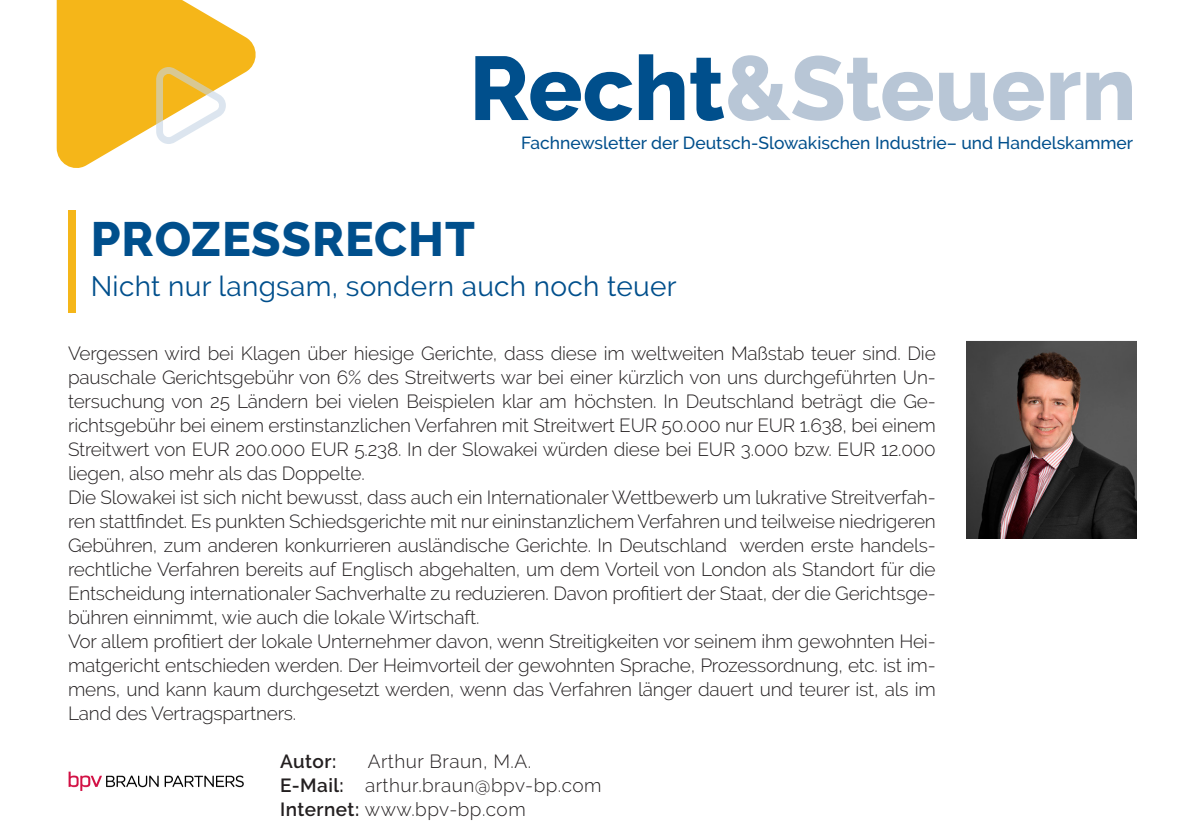
<style>
.page{position:relative;width:1191px;height:838px;background:#fff}
.page>*{position:absolute;margin:0;border:0;box-sizing:border-box;transform-origin:0 0}
.t1{font:800 90px "Raleway";color:#b8c6d6}
.t2{font:800 48px "Raleway";letter-spacing:.02em;color:#004f8c}
.t3{font:28px "Raleway";letter-spacing:.01em;color:#004f8c}
.t4{font:300 19px/24px "Raleway";letter-spacing:-.01em;color:#231f20;text-align:justify}
.t5{font:300 19px "Raleway";letter-spacing:.025em;color:#231f20}
.t6{font:600 19px "Raleway";letter-spacing:.02em;color:#231f20}
.t7{font:500 17.4px "Raleway";color:#004f8c}
.s1{color:#004f8c}
.s2{font-weight:600}
</style>
<div class="page">
<svg style="left:57px;top:0;width:199px;height:168px"></svg>
<img style="left:966px;top:342px;width:170px;height:197px">
<img style="left:68px;top:771px;width:176px;height:20px">
<div style="left:68px;top:210px;width:7px;height:102px;background:#f5b619"></div>
<p class="t1" style="left:469px;top:37px;width:669px"><span class="s1">Recht</span>&amp;Steuern</p>
<p class="t7" style="left:521px;top:132px;width:613px">Fachnewsletter der Deutsch-Slowakischen Industrie– und Handelskammer</p>
<p class="t2" style="left:91px;top:211px;width:386px">PROZESSRECHT</p>
<p class="t3" style="left:91px;top:270px;width:587px">Nicht nur langsam, sondern auch noch teuer</p>
<p class="t4" style="left:68px;top:341px;width:869px">Vergessen wird bei Klagen über hiesige Gerichte, dass diese im weltweiten Maßstab teuer sind. Die pauschale Gerichtsgebühr von 6% des Streitwerts war bei einer kürzlich von uns durchgeführten Un&shy;tersuchung von 25 Ländern bei vielen Beispielen klar am höchsten. In Deutschland beträgt die Ge&shy;richtsgebühr bei einem erstinstanzlichen Verfahren mit Streitwert EUR 50.000 nur EUR 1.638, bei einem Streitwert von EUR 200.000 EUR 5.238. In der Slowakei würden diese bei EUR 3.000 bzw. EUR 12.000 liegen, also mehr als das Doppelte.</p>
<p class="t4" style="left:68px;top:485px;width:869px">Die Slowakei ist sich nicht bewusst, dass auch ein Internationaler Wettbewerb um lukrative Streitverfah&shy;ren stattfindet. Es punkten Schiedsgerichte mit nur eininstanzlichem Verfahren und teilweise niedrigeren Gebühren, zum anderen konkurrieren ausländische Gerichte. In Deutschland werden erste handels&shy;rechtliche Verfahren bereits auf Englisch abgehalten, um dem Vorteil von London als Standort für die Entscheidung internationaler Sachverhalte zu reduzieren. Davon profitiert der Staat, der die Gerichtsge&shy;bühren einnimmt, wie auch die lokale Wirtschaft.</p>
<p class="t4" style="left:68px;top:629px;width:869px">Vor allem profitiert der lokale Unternehmer davon, wenn Streitigkeiten vor seinem ihm gewohnten Hei&shy;matgericht entschieden werden. Der Heimvorteil der gewohnten Sprache, Prozessordnung, etc. ist im&shy;mens, und kann kaum durchgesetzt werden, wenn das Verfahren länger dauert und teurer ist, als im Land des Vertragspartners.</p>
<p class="t6" style="left:280px;top:750px;width:58px">Autor:</p>
<p class="t5" style="left:368px;top:750px;width:165px">Arthur Braun, M.A.</p>
<p class="t5" style="left:280px;top:774px;width:323px"><span class="s2">E-Mail:</span> arthur.braun@bpv-bp.com</p>
<p class="t5" style="left:280px;top:798px;width:247px"><span class="s2">Internet:</span> www.bpv-bp.com</p>
</div>
